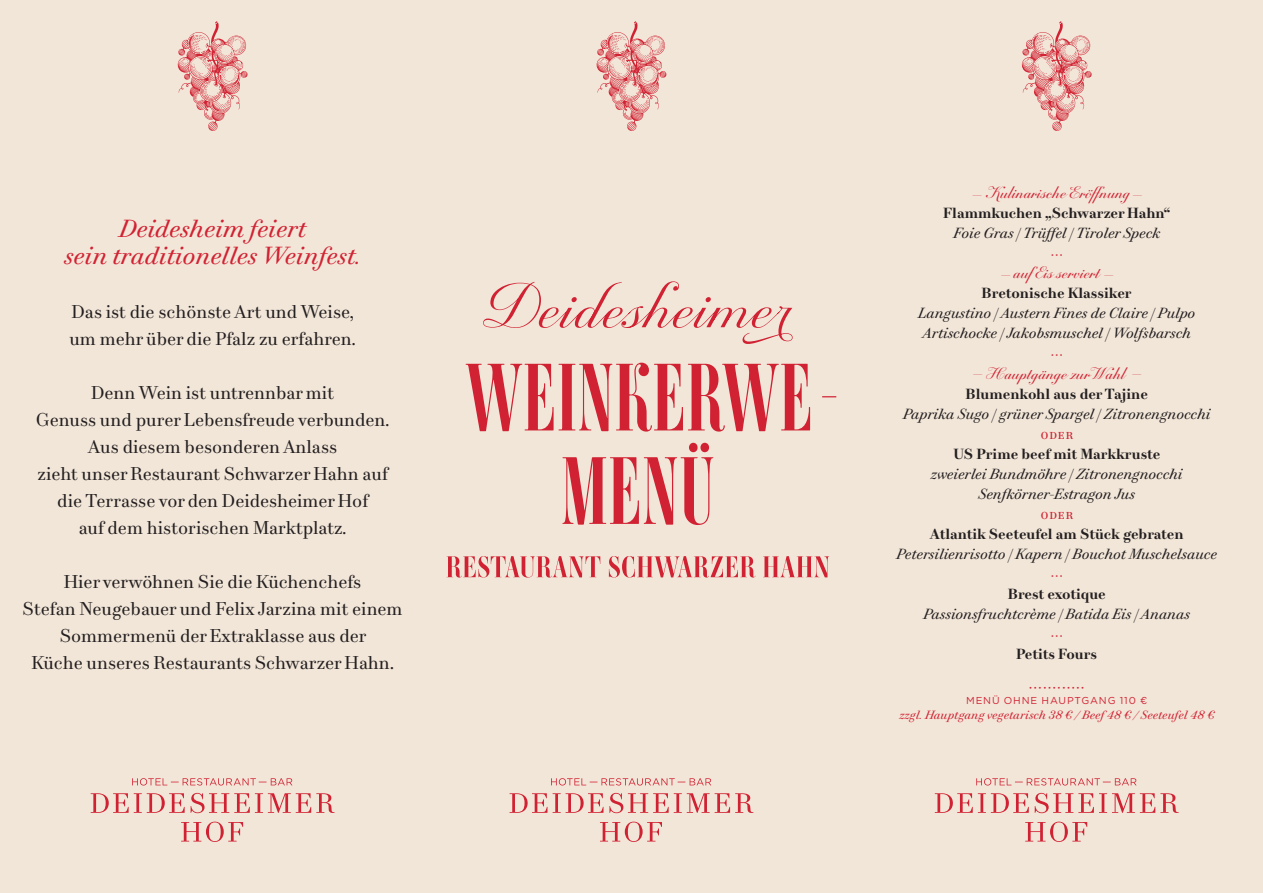
<style>
.page{position:relative;width:1263px;height:893px;background:#f2e6d8}
.page>*{position:absolute;margin:0;border:0;box-sizing:border-box;transform-origin:0 0}
.t1{font:italic 24px/27px "Trianon Text";letter-spacing:.005em;color:#d12233;text-align:center}
.t2{font:18px/27px "Trianon Text";color:#231f20;text-align:center}
.t3{font:16.5px "Inglesa Script Variable";color:#d12233}
.t4{font:italic 14.25px/20.1px "Trianon Text";color:#231f20;text-align:center}
.t5{font:700 14.25px "Trianon Text";letter-spacing:-.005em;color:#231f20}
.t6{font:14.25px "Trianon Text";letter-spacing:.035em;color:#d12233}
.t7{font:13.05px "Trianon Text";color:#d12233}
.t8{font:italic 11.55px "Trianon Text";letter-spacing:.01em;color:#d12233}
.t9{font:10.05px "Gotham";letter-spacing:.085em;color:#d12233}
</style>
<div class="page">
<svg style="left:181px;top:822px;width:62px;height:20px"></svg>
<svg style="left:91px;top:793px;width:244px;height:20px"></svg>
<svg style="left:132px;top:778px;width:160px;height:7px"></svg>
<svg style="left:600px;top:822px;width:62px;height:20px"></svg>
<svg style="left:509px;top:793px;width:244px;height:20px"></svg>
<svg style="left:551px;top:778px;width:160px;height:7px"></svg>
<svg style="left:1025px;top:822px;width:62px;height:20px"></svg>
<svg style="left:935px;top:793px;width:244px;height:20px"></svg>
<svg style="left:976px;top:778px;width:160px;height:7px"></svg>
<svg style="left:822px;top:396px;width:14px;height:1px"></svg>
<svg style="left:466px;top:363px;width:344px;height:69px"></svg>
<svg style="left:562px;top:443px;width:151px;height:82px"></svg>
<svg style="left:483px;top:281px;width:310px;height:63px"></svg>
<svg style="left:177px;top:21px;width:71px;height:110px"></svg>
<svg style="left:596px;top:21px;width:70px;height:110px"></svg>
<svg style="left:1021px;top:21px;width:71px;height:110px"></svg>
<svg style="left:446px;top:556px;width:383px;height:22px"></svg>
<h1 class="t1" style="left:64px;top:214px;width:298px">Deidesheim feiert<br>sein traditionelles Weinfest.</h1>
<p class="t2" style="left:69px;top:297px;width:288px;text-align:left">Das ist die schönste Art und Weise, um mehr über die Pfalz zu erfahren.</p>
<p class="t2" style="left:36px;top:378px;width:355px">Denn Wein ist untrennbar mit<br>Genuss und purer Lebensfreude verbunden.<br>Aus diesem besonderen Anlass<br>zieht unser Restaurant Schwarzer Hahn auf die Terrasse vor den Deidesheimer Hof<br>auf dem historischen Marktplatz.</p>
<p class="t2" style="left:23px;top:567px;width:381px">Hier verwöhnen Sie die Küchenchefs<br>Stefan Neugebauer und Felix Jarzina mit einem Sommermenü der Extraklasse aus der<br>Küche unseres Restaurants Schwarzer Hahn.</p>
<p class="t3" style="left:971px;top:183px;width:173px">— Kulinarische Eröffnung —</p>
<p class="t5" style="left:943px;top:202px;width:228px">Flammkuchen „Schwarzer Hahn“</p>
<p class="t4" style="left:953px;top:222px;width:208px">Foie Gras | Trüffel | Tiroler Speck</p>
<p class="t7" style="left:1051px;top:243px;width:13px">···</p>
<p class="t3" style="left:999px;top:263px;width:116px">— aufEis serviert —</p>
<p class="t5" style="left:981px;top:282px;width:152px">Bretonische Klassiker</p>
<p class="t4" style="left:918px;top:303px;width:279px">Langustino | Austern Fines de Claire | Pulpo<br>Artischocke | Jakobsmuschel | Wolfsbarsch</p>
<p class="t7" style="left:1051px;top:344px;width:13px">···</p>
<p class="t3" style="left:971px;top:363px;width:172px">— Hauptgänge zur Wahl —</p>
<p class="t5" style="left:966px;top:382px;width:184px">Blumenkohl aus der Tajine</p>
<p class="t4" style="left:903px;top:403px;width:309px">Paprika Sugo | grüner Spargel | Zitronengnocchi</p>
<p class="t6" style="left:1041px;top:422px;width:34px">oder</p>
<p class="t5" style="left:953px;top:442px;width:208px">US Prime beef mit Markkruste</p>
<p class="t4" style="left:931px;top:463px;width:253px">zweierlei Bundmöhre | Zitronengnocchi<br>Senfkörner-Estragon Jus</p>
<p class="t6" style="left:1041px;top:503px;width:34px">oder</p>
<p class="t5" style="left:930px;top:523px;width:255px">Atlantik Seeteufel am Stück gebraten</p>
<p class="t4" style="left:897px;top:543px;width:322px">Petersilienrisotto | Kapern | Bouchot Muschelsauce</p>
<p class="t7" style="left:1051px;top:564px;width:13px">···</p>
<p class="t5" style="left:1008px;top:583px;width:99px">Brest exotique</p>
<p class="t4" style="left:923px;top:603px;width:268px">Passionsfruchtcrème | Batida Eis | Ananas</p>
<p class="t7" style="left:1051px;top:624px;width:13px">···</p>
<p class="t5" style="left:1016px;top:643px;width:82px">Petits Fours</p>
<p class="t6" style="left:1029px;top:675px;width:57px">············</p>
<p class="t9" style="left:966px;top:694px;width:183px">MENÜ OHNE HAUPTGANG 110 €</p>
<p class="t8" style="left:899px;top:706px;width:316px">zzgl. Hauptgang vegetarisch 38 € / Beef 48 € / Seeteufel 48 €</p>
</div>
